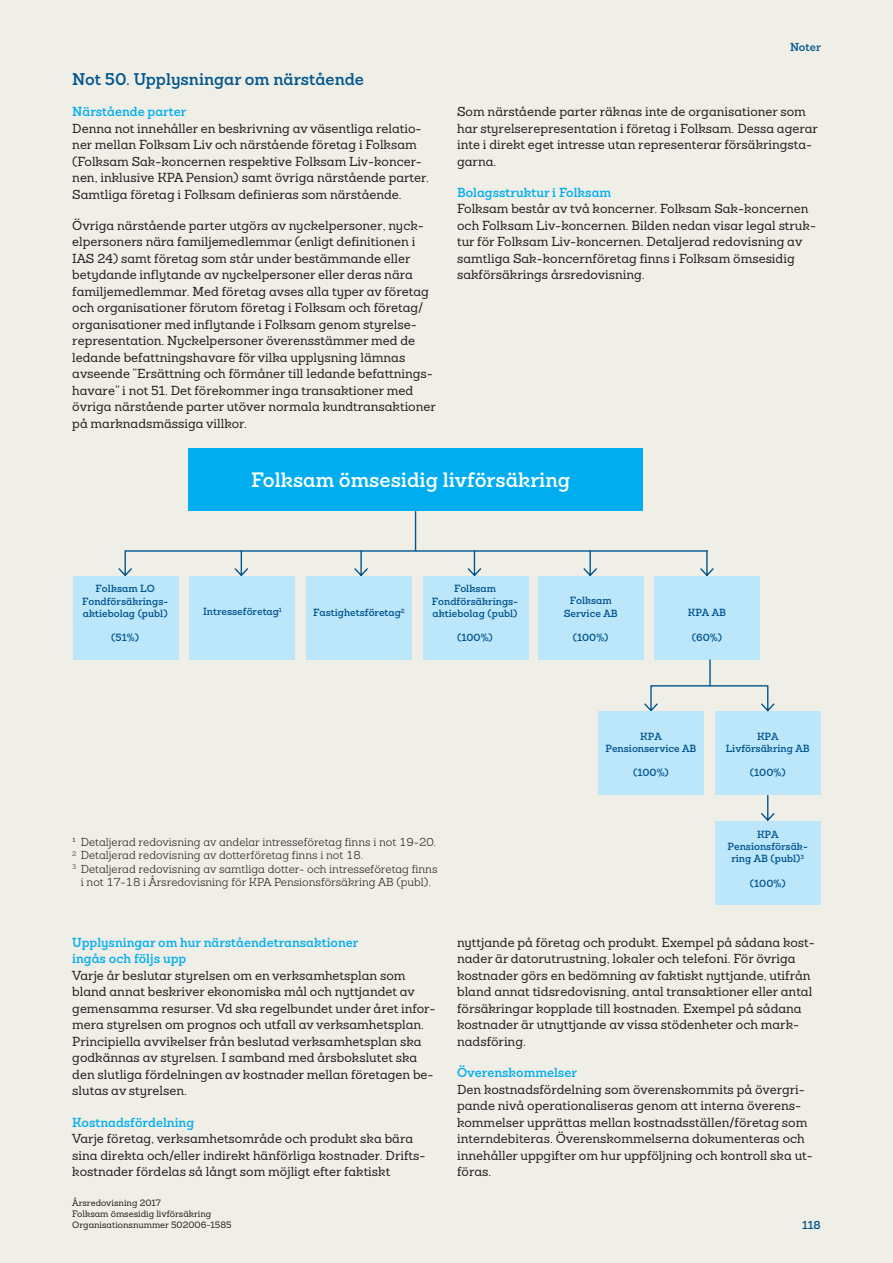
<style>
.page{position:relative;width:893px;height:1263px;background:#fff}
.page>*{position:absolute;margin:0;border:0;box-sizing:border-box;transform-origin:0 0}
.t1{font:600 20.25px "Sanchez Folksam";color:#fff}
.Rubrik_5_11_14__R2{font:600 16.5px "Sanchez Folksam";color:#00548e}
.Brödtext_8_5_11{font:500 12.75px/16.5px "Sanchez Folksam";color:#231f20}
.Brödtext_nästa_styck{font:500 12.75px/16.5px "Sanchez Folksam";color:#231f20}
.Rubrik_6_8_5_11__R3{font:600 12.75px/16.5px "Sanchez Folksam";color:#00aeef}
.t2{font:300 11.25px "Sanchez Folksam Table";color:#231f20}
.t3{font:600 11.25px "Sanchez Folksam";color:#00548e}
.t4{font:600 10.2px/12.1px "Sanchez Folksam";color:#00548e;text-align:center}
.t5{font:500 9px/11.2px "Sanchez Folksam";color:#231f20}
</style>
<div class="page">
<div style="left:0;top:1px;width:893px;height:1262px;background:#efeee7"></div>
<div style="left:306px;top:576px;width:106px;height:83px;background:#bce6fa"></div>
<div style="left:189px;top:448px;width:454px;height:63px;background:#00aeef"></div>
<hr style="left:125px;top:550px;width:583px;height:2px;background:#00548e">
<div style="left:73px;top:576px;width:106px;height:83px;background:#bce6fa"></div>
<svg style="left:118px;top:550px;width:16px;height:27px"></svg>
<div style="left:189px;top:576px;width:106px;height:83px;background:#bce6fa"></div>
<svg style="left:233px;top:511px;width:184px;height:66px"></svg>
<div style="left:715px;top:711px;width:106px;height:84px;background:#bce6fa"></div>
<svg style="left:761px;top:795px;width:14px;height:26px"></svg>
<div style="left:715px;top:821px;width:106px;height:83px;background:#bce6fa"></div>
<div style="left:598px;top:711px;width:106px;height:84px;background:#bce6fa"></div>
<svg style="left:353px;top:549px;width:422px;height:163px"></svg>
<p class="Rubrik_5_11_14__R2" style="left:72px;top:68px;width:293px">Not 50. Upplysningar om närstående</p>
<p class="Rubrik_6_8_5_11__R3" style="left:72px;top:103px;width:116px">Närstående parter</p>
<p class="Brödtext_8_5_11" style="left:72px;top:120px;width:358px">Denna not innehåller en beskrivning av väsentliga relatio&shy;ner mellan Folksam Liv och närstående företag i Folksam (Folksam Sak-koncernen respektive Folksam Liv-koncer&shy;nen, inklusive KPA Pension) samt övriga närstående parter.<br>Samtliga företag i Folksam definieras som närstående.</p>
<p class="Brödtext_nästa_styck" style="left:72px;top:217px;width:365px">Övriga närstående parter utgörs av nyckelpersoner, nyck&shy;elpersoners nära familjemedlemmar (enligt definitionen i IAS 24) samt företag som står under bestämmande eller betydande inflytande av nyckelpersoner eller deras nära familjemedlemmar. Med företag avses alla typer av företag och organisationer förutom företag i Folksam och företag/ organisationer med inflytande i Folksam genom styrelse&shy;representation. Nyckelpersoner överensstämmer med de ledande befattningshavare för vilka upplysning lämnas avseende ”Ersättning och förmåner till ledande befattnings&shy;havare” i not 51. Det förekommer inga transaktioner med övriga närstående parter utöver normala kundtransaktioner på marknadsmässiga villkor.</p>
<p class="t3" style="left:790px;top:39px;width:32px">Noter</p>
<p class="Brödtext_nästa_styck" style="left:457px;top:103px;width:362px">Som närstående parter räknas inte de organisationer som har styrelserepresentation i företag i Folksam. Dessa agerar inte i direkt eget intresse utan representerar försäkringsta&shy;garna.</p>
<p class="Rubrik_6_8_5_11__R3" style="left:457px;top:184px;width:156px">Bolagsstruktur i Folksam</p>
<p class="Brödtext_8_5_11" style="left:457px;top:201px;width:360px">Folksam består av två koncerner. Folksam Sak-koncernen och Folksam Liv-koncernen. Bilden nedan visar legal struk&shy;tur för Folksam Liv-koncernen. Detaljerad redovisning av samtliga Sak-koncernföretag finns i Folksam ömsesidig sakförsäkrings årsredovisning.</p>
<p class="t1" style="left:251px;top:467px;width:320px">Folksam ömsesidig livförsäkring</p>
<p class="t4" style="left:82px;top:582px;width:88px">Folksam LO<br>Fondförsäkrings&shy;aktiebolag (publ)</p>
<p class="t4" style="left:111px;top:631px;width:29px">(51%)</p>
<p class="t4" style="left:203px;top:606px;width:80px">Intresseföretag<sup>1</sup></p>
<p class="t4" style="left:313px;top:606px;width:93px">Fastighetsföretag<sup>2</sup></p>
<p class="t4" style="left:432px;top:582px;width:88px">Folksam<br>Fondförsäkrings&shy;aktiebolag (publ)</p>
<p class="t4" style="left:457px;top:631px;width:37px">(100%)</p>
<p class="t4" style="left:564px;top:595px;width:56px">Folksam<br>Service AB</p>
<p class="t4" style="left:573px;top:631px;width:37px">(100%)</p>
<p class="t4" style="left:688px;top:607px;width:40px">KPA AB</p>
<p class="t4" style="left:692px;top:631px;width:32px">(60%)</p>
<p class="t4" style="left:605px;top:730px;width:92px">KPA<br>Pensionservice AB</p>
<p class="t4" style="left:633px;top:766px;width:37px">(100%)</p>
<p class="t4" style="left:726px;top:730px;width:85px">KPA<br>Livförsäkring AB</p>
<p class="t4" style="left:750px;top:766px;width:37px">(100%)</p>
<p class="t2" style="left:72px;top:835px;width:365px">¹ Detaljerad redovisning av andelar intresseföretag finns i not 19-20.</p>
<p class="t2" style="left:72px;top:848px;width:292px"><sup>2</sup> Detaljerad redovisning av dotterföretag finns i not 18.</p>
<p class="t2" style="left:72px;top:862px;width:367px"><sup>3</sup> Detaljerad redovisning av samtliga dotter- och intresseföretag finns</p>
<p class="t2" style="left:81px;top:875px;width:351px">i not 17-18 i Årsredovisning för KPA Pensionsförsäkring AB (publ).</p>
<p class="Rubrik_6_8_5_11__R3" style="left:72px;top:934px;width:288px">Upplysningar om hur närståendetransaktioner ingås och följs upp</p>
<p class="Brödtext_8_5_11" style="left:72px;top:967px;width:365px">Varje år beslutar styrelsen om en verksamhetsplan som bland annat beskriver ekonomiska mål och nyttjandet av gemensamma resurser. Vd ska regelbundet under året infor&shy;mera styrelsen om prognos och utfall av verksamhetsplan.<br>Principiella avvikelser från beslutad verksamhetsplan ska godkännas av styrelsen. I samband med årsbokslutet ska den slutliga fördelningen av kostnader mellan företagen be&shy;slutas av styrelsen.</p>
<p class="Rubrik_6_8_5_11__R3" style="left:72px;top:1114px;width:123px">Kostnadsfördelning</p>
<p class="Brödtext_8_5_11" style="left:72px;top:1130px;width:355px">Varje företag, verksamhetsområde och produkt ska bära sina direkta och/eller indirekt hänförliga kostnader. Drifts&shy;kostnader fördelas så långt som möjligt efter faktiskt</p>
<p class="t5" style="left:72px;top:1197px;width:161px">Årsredovisning 2017<br>Folksam ömsesidig livförsäkring<br>Organisationsnummer 502006-1585</p>
<p class="t4" style="left:728px;top:828px;width:82px">KPA<br>Pensionsförsäk&shy;ring AB (publ)<sup>3</sup></p>
<p class="t4" style="left:750px;top:877px;width:37px">(100%)</p>
<p class="Brödtext_8_5_11" style="left:457px;top:934px;width:359px">nyttjande på företag och produkt. Exempel på sådana kost&shy;nader är datorutrustning, lokaler och telefoni. För övriga kostnader görs en bedömning av faktiskt nyttjande, utifrån bland annat tidsredovisning, antal transaktioner eller antal försäkringar kopplade till kostnaden. Exempel på sådana kostnader är utnyttjande av vissa stödenheter och mark&shy;nadsföring.</p>
<p class="Rubrik_6_8_5_11__R3" style="left:457px;top:1064px;width:121px">Överenskommelser</p>
<p class="Brödtext_8_5_11" style="left:457px;top:1081px;width:357px">Den kostnadsfördelning som överenskommits på övergri&shy;pande nivå operationaliseras genom att interna överens&shy;kommelser upprättas mellan kostnadsställen/företag som interndebiteras. Överenskommelserna dokumenteras och innehåller uppgifter om hur uppföljning och kontroll ska ut&shy;föras.</p>
<p class="t3" style="left:802px;top:1218px;width:20px">118</p>
</div>
